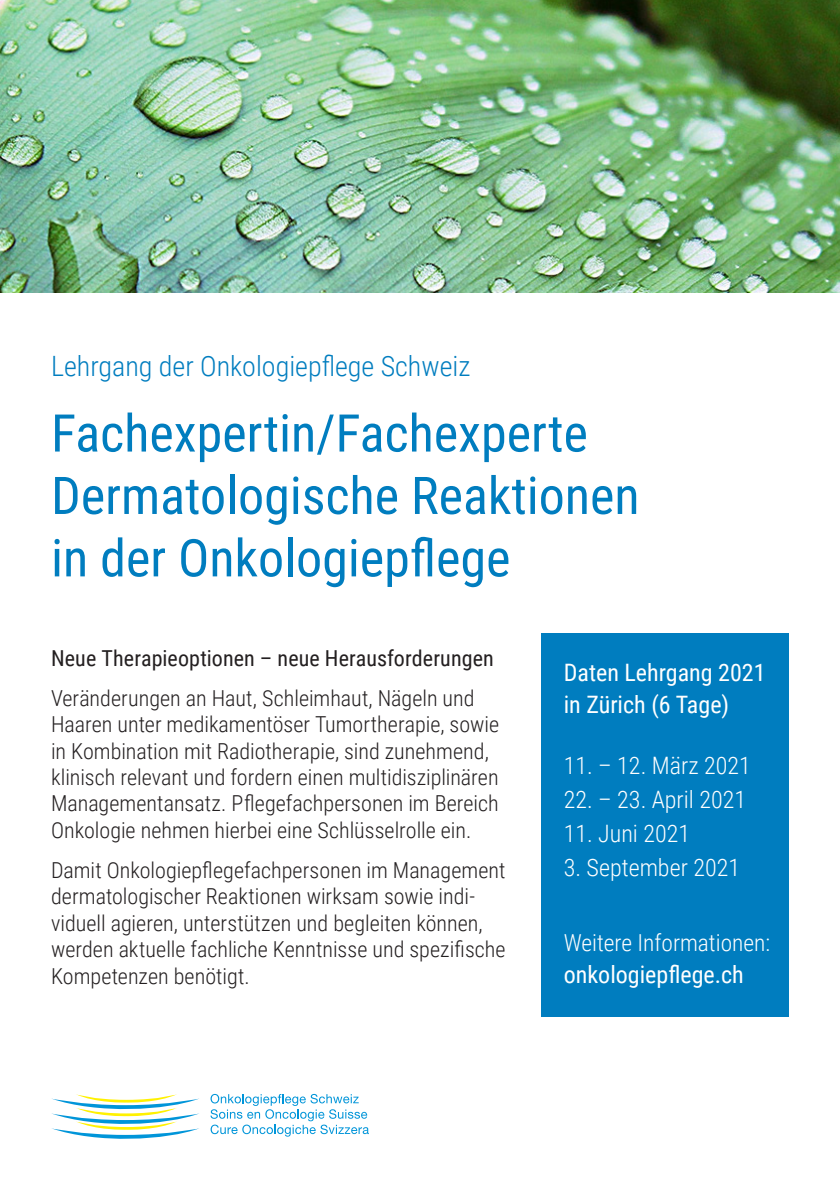
<style>
.page{position:relative;width:840px;height:1191px;background:#fff}
.page>*{position:absolute;margin:0;border:0;box-sizing:border-box;transform-origin:0 0}
.t1{font:52px/62.4px "Roboto Condensed";color:#007dbf}
.t2{font:300 28px "Roboto Condensed";color:#007dbf}
.t3{font:300 24px "Roboto Condensed";color:#fff}
.t4{font:24px/32px "Roboto Condensed";color:#fff}
.t5{font:300 23.4px "Roboto Condensed";color:#fff}
.t6{font:300 22px/26.4px "Roboto Condensed";color:#231f20}
.t7{font:22px "Roboto Condensed";letter-spacing:.005em;color:#231f20}
</style>
<div class="page">
<svg style="left:51px;top:1094px;width:148px;height:44px"></svg>
<svg style="left:210px;top:1094px;width:159px;height:42px"></svg>
<img style="left:0;top:0;width:839px;height:292px">
<div style="left:540px;top:633px;width:248px;height:110px;background:#007dbf"></div>
<div style="left:540px;top:734px;width:248px;height:165px;background:#007dbf"></div>
<div style="left:540px;top:899px;width:248px;height:117px;background:#007dbf"></div>
<p class="t2" style="left:51px;top:346px;width:420px">Lehrgang der Onkologiepflege Schweiz</p>
<h1 class="t1" style="left:51px;top:400px;width:589px">Fachexpertin/Fachexperte<br>Dermatologische Reaktionen in der Onkologiepflege</h1>
<p class="t7" style="left:51px;top:642px;width:444px">Neue Therapieoptionen – neue Herausforderungen</p>
<p class="t6" style="left:51px;top:684px;width:449px">Veränderungen an Haut, Schleimhaut, Nägeln und Haaren unter medikamentöser Tumortherapie, sowie in Kombination mit Radiotherapie, sind zunehmend, klinisch relevant und fordern einen multidisziplinären Managementansatz. Pflegefachpersonen im Bereich Onkologie nehmen hierbei eine Schlüsselrolle ein.</p>
<p class="t6" style="left:51px;top:856px;width:456px">Damit Onkologiepflegefachpersonen im Management dermatologischer Reaktionen wirksam sowie indi&shy;viduell agieren, unterstützen und begleiten können, werden aktuelle fachliche Kenntnisse und spezifische Kompetenzen benötigt.</p>
<p class="t4" style="left:563px;top:656px;width:203px">Daten Lehrgang 2021 in Zürich (6 Tage)</p>
<p class="t3" style="left:563px;top:749px;width:188px">11. – 12. März 2021</p>
<p class="t3" style="left:563px;top:783px;width:184px">22. – 23. April 2021</p>
<p class="t3" style="left:563px;top:817px;width:128px">11. Juni 2021</p>
<p class="t3" style="left:563px;top:851px;width:178px">3. September 2021</p>
<p class="t5" style="left:563px;top:926px;width:208px">Weitere Informationen:</p>
<p class="t4" style="left:563px;top:957px;width:181px">onkologiepflege.ch</p>
</div>
